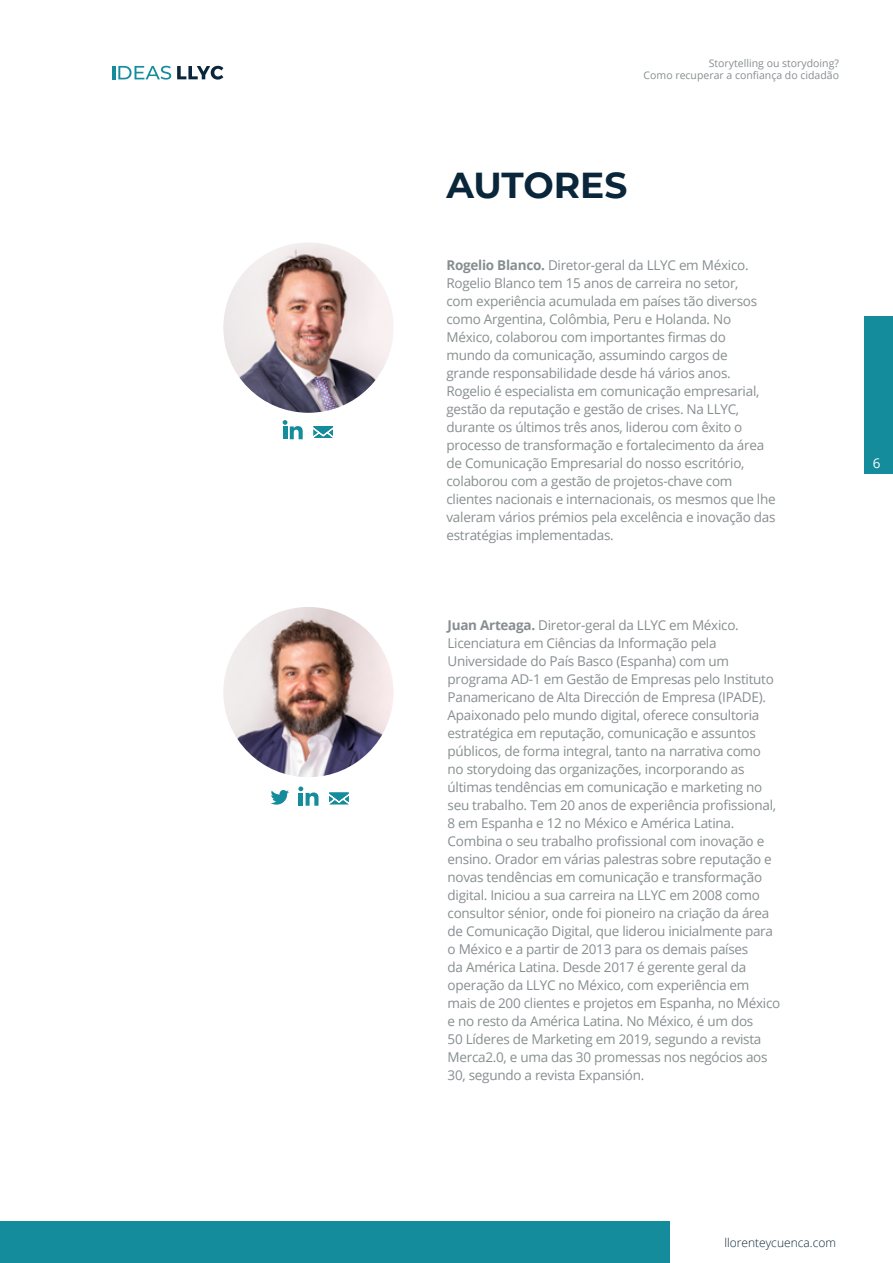
<style>
.page{position:relative;width:893px;height:1263px;background:#fff}
.page>*{position:absolute;margin:0;border:0;box-sizing:border-box;transform-origin:0 0}
.t1{font:700 36px "Montserrat";letter-spacing:-.005em;color:#0a263b}
.t2{font:13.5px/18px "Open Sans";letter-spacing:-.02em;color:#878e90}
.t3{font:13.5px "Open Sans";color:#fff}
.t4{font:300 12px "Open Sans";color:#0a263b}
.t5{font:10.5px/12px "Open Sans";color:#878e90;text-align:right}
.s1{font-weight:700}
</style>
<div class="page">
<svg style="left:112px;top:66px;width:59px;height:14px"></svg>
<svg style="left:177px;top:66px;width:46px;height:14px"></svg>
<div style="left:864px;top:316px;width:29px;height:158px;background:#148c9c"></div>
<div style="left:0;top:1221px;width:669px;height:42px;background:#148c9c"></div>
<img style="left:223px;top:243px;width:171px;height:170px;border-radius:85px">
<svg style="left:313px;top:426px;width:20px;height:12px"></svg>
<svg style="left:283px;top:420px;width:20px;height:19px"></svg>
<img style="left:223px;top:607px;width:171px;height:170px;border-radius:85px">
<svg style="left:329px;top:792px;width:20px;height:13px"></svg>
<svg style="left:271px;top:790px;width:18px;height:15px"></svg>
<svg style="left:298px;top:786px;width:20px;height:20px"></svg>
<p class="t5" style="left:644px;top:57px;width:197px">Storytelling ou storydoing?<br>Como recuperar a confiança do cidadão</p>
<h1 class="t1" style="left:446px;top:159px;width:182px">AUTORES</h1>
<p class="t2" style="left:446px;top:256px;width:331px"><span class="s1">Rogelio Blanco.</span> Diretor-geral da LLYC em México.<br>Rogelio Blanco tem 15 anos de carreira no setor,<br>com experiência acumulada em países tão diversos como Argentina, Colômbia, Peru e Holanda. No México, colaborou com importantes firmas do<br>mundo da comunicação, assumindo cargos de<br>grande responsabilidade desde há vários anos.<br>Rogelio é especialista em comunicação empresarial, gestão da reputação e gestão de crises. Na LLYC, durante os últimos três anos, liderou com êxito o processo de transformação e fortalecimento da área de Comunicação Empresarial do nosso escritório, colaborou com a gestão de projetos-chave com clientes nacionais e internacionais, os mesmos que lhe valeram vários prémios pela excelência e inovação das estratégias implementadas.</p>
<p class="t2" style="left:448px;top:616px;width:334px"><span class="s1">Juan Arteaga.</span> Diretor-geral da LLYC em México.<br>Licenciatura em Ciências da Informação pela Universidade do País Basco (Espanha) com um programa AD-1 em Gestão de Empresas pelo Instituto Panamericano de Alta Dirección de Empresa (IPADE).<br>Apaixonado pelo mundo digital, oferece consultoria estratégica em reputação, comunicação e assuntos públicos, de forma integral, tanto na narrativa como no storydoing das organizações, incorporando as últimas tendências em comunicação e marketing no seu trabalho. Tem 20 anos de experiência profissional, 8 em Espanha e 12 no México e América Latina.<br>Combina o seu trabalho profissional com inovação e ensino. Orador em várias palestras sobre reputação e novas tendências em comunicação e transformação digital. Iniciou a sua carreira na LLYC em 2008 como consultor sénior, onde foi pioneiro na criação da área de Comunicação Digital, que liderou inicialmente para o México e a partir de 2013 para os demais países<br>da América Latina. Desde 2017 é gerente geral da operação da LLYC no México, com experiência em mais de 200 clientes e projetos em Espanha, no México e no resto da América Latina. No México, é um dos<br>50 Líderes de Marketing em 2019, segundo a revista Merca2.0, e uma das 30 promessas nos negócios aos 30, segundo a revista Expansión.</p>
<p class="t3" style="left:873px;top:454px;width:9px">6</p>
<p class="t4" style="left:724px;top:1234px;width:113px">llorenteycuenca.com</p>
</div>
